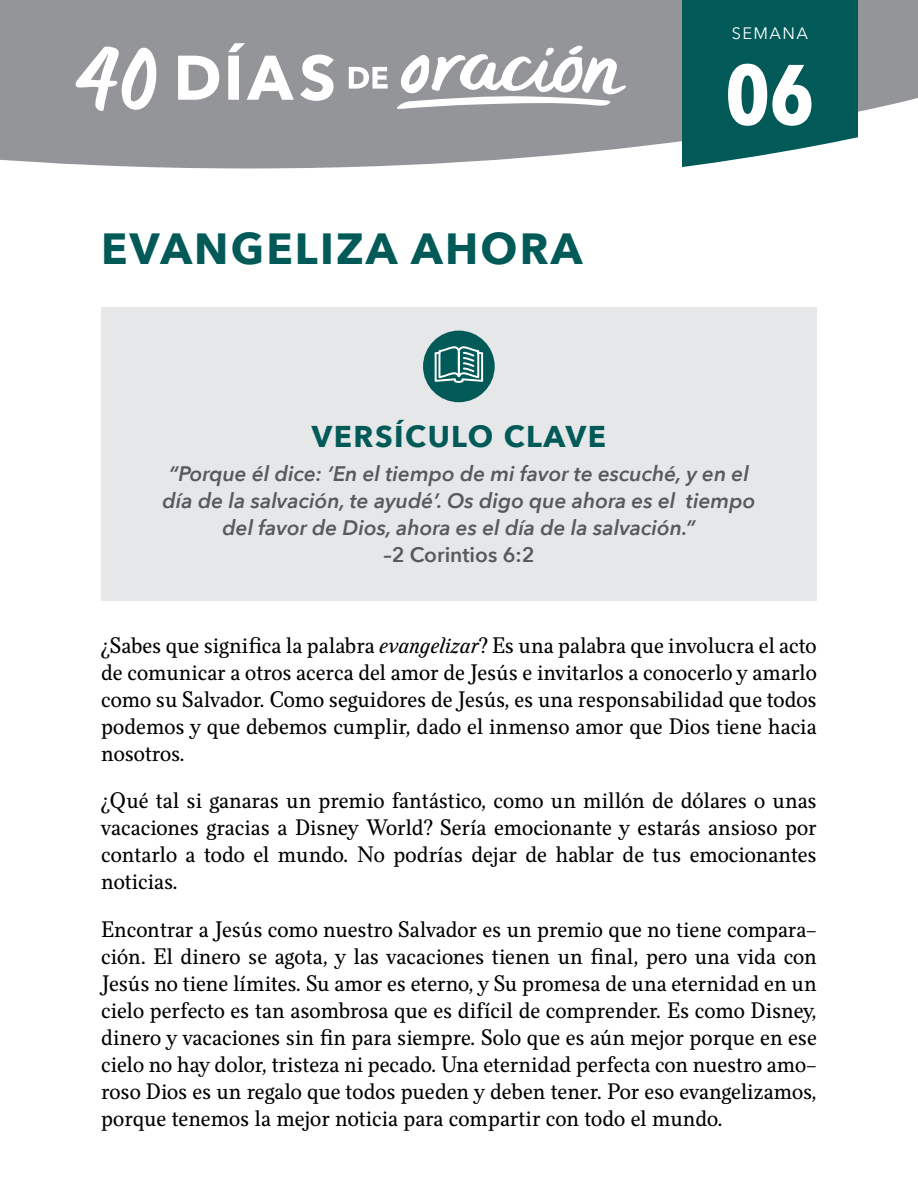
<style>
.page{position:relative;width:918px;height:1188px;background:#fff}
.page>*{position:absolute;margin:0;border:0;box-sizing:border-box;transform-origin:0 0}
.t1{font:700 84.3px "Avenir Next Condensed";color:#fff}
.t2{font:700 43.5px "Avenir Next";letter-spacing:.05em;color:#015a58}
.t3{font:700 30px "Avenir Next";letter-spacing:.05em;color:#015a58}
.t4{font:22.5px/27px "Felice";color:#000;text-align:justify}
.t5{font:italic 600 21px/27px "Avenir Next";color:#58595b;text-align:center}
.t6{font:16.5px "Avenir Next";letter-spacing:.08em;color:#fff}
.s1{font-style:normal}
.s2{font-style:italic}
</style>
<div class="page">
<div style="left:101px;top:307px;width:716px;height:293px;background:#e6e7e8"></div>
<svg style="left:0;top:0;width:918px;height:168px;fill:#939598"></svg>
<svg style="left:682px;top:0;width:175px;height:168px"></svg>
<div style="left:423px;top:331px;width:72px;height:71px;background:#015a58;border-radius:50%"></div>
<svg style="left:434px;top:346px;width:50px;height:37px"></svg>
<svg style="left:75px;top:46px;width:87px;height:65px"></svg>
<svg style="left:396px;top:45px;width:232px;height:64px"></svg>
<svg style="left:178px;top:56px;width:41px;height:44px"></svg>
<svg style="left:228px;top:43px;width:66px;height:57px"></svg>
<svg style="left:300px;top:55px;width:34px;height:46px"></svg>
<svg style="left:349px;top:67px;width:39px;height:22px"></svg>
<p class="t6" style="left:732px;top:19px;width:77px">SEMANA</p>
<h2 class="t2" style="left:101px;top:211px;width:483px">EVANGELIZA AHORA</h2>
<h1 class="t1" style="left:726px;top:43px;width:90px">06</h1>
<h3 class="t3" style="left:312px;top:410px;width:296px">VERSÍCULO CLAVE</h3>
<p class="t5" style="left:163px;top:459px;width:594px">“Porque él dice: ‘En el tiempo de mi favor te escuché, y en el día de la salvación, te ayudé’. Os digo que ahora es el tiempo del favor de Dios, ahora es el día de la salvación.”<br>–<span class="s1">2 Corintios 6:2</span></p>
<p class="t4" style="left:101px;top:632px;width:717px">¿Sabes que significa la palabra <span class="s2">evangelizar</span>? Es una palabra que involucra el acto de comunicar a otros acerca del amor de Jesús e invitarlos a conocerlo y amarlo como su Salvador. Como seguidores de Jesús, es una responsabilidad que todos podemos y que debemos cumplir, dado el inmenso amor que Dios tiene hacia nosotros.</p>
<p class="t4" style="left:101px;top:788px;width:717px">¿Qué tal si ganaras un premio fantástico, como un millón de dólares o unas vacaciones gracias a Disney World? Sería emocionante y estarás ansioso por contarlo a todo el mundo. No podrías dejar de hablar de tus emocionantes noticias.</p>
<p class="t4" style="left:101px;top:916px;width:717px">Encontrar a Jesús como nuestro Salvador es un premio que no tiene compara&shy;ción. El dinero se agota, y las vacaciones tienen un final, pero una vida con Jesús no tiene límites. Su amor es eterno, y Su promesa de una eternidad en un cielo perfecto es tan asombrosa que es difícil de comprender. Es como Disney, dinero y vacaciones sin fin para siempre. Solo que es aún mejor porque en ese cielo no hay dolor, tristeza ni pecado. Una eternidad perfecta con nuestro amo&shy;roso Dios es un regalo que todos pueden y deben tener. Por eso evangelizamos, porque tenemos la mejor noticia para compartir con todo el mundo.</p>
</div>
